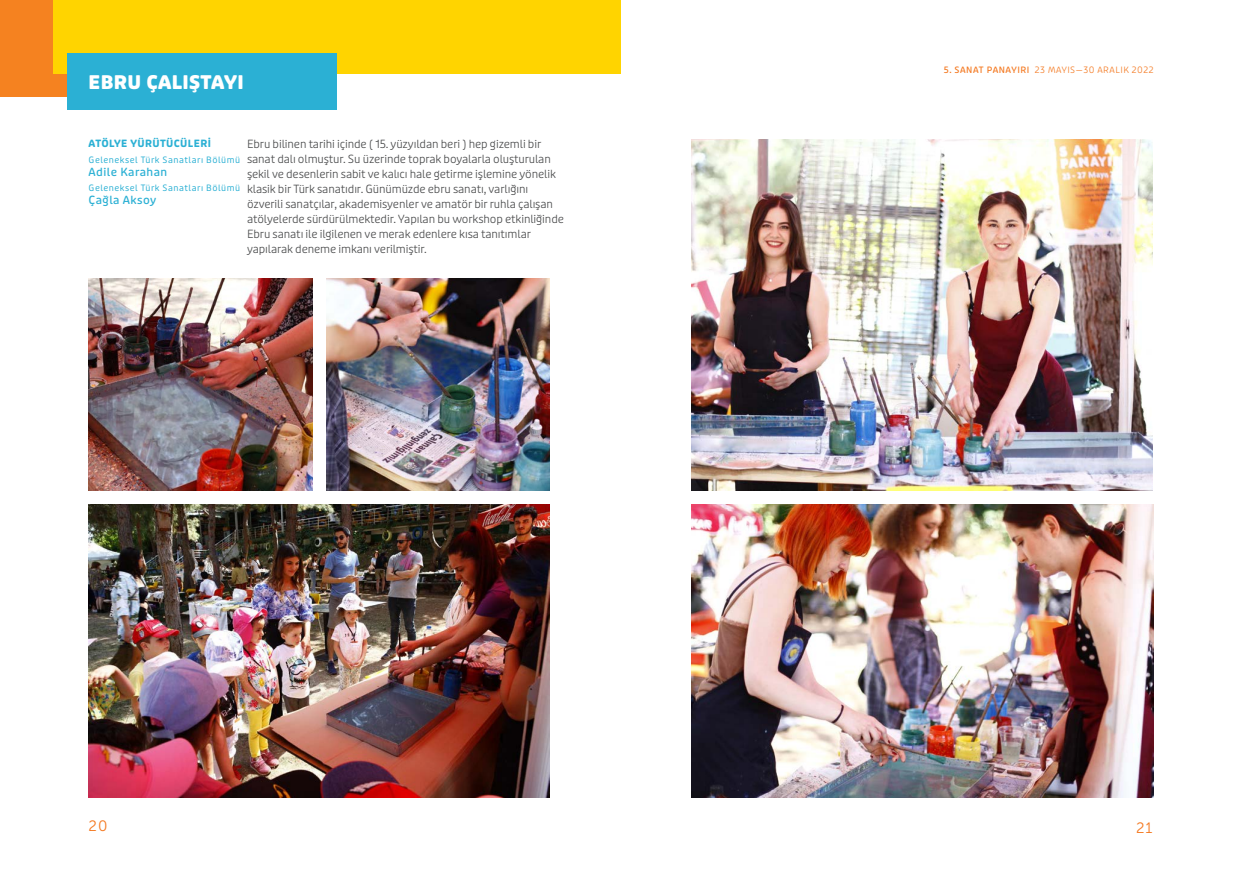
<style>
.page{position:relative;width:1241px;height:886px;background:#fff}
.page>*{position:absolute;margin:0;border:0;box-sizing:border-box;transform-origin:0 0}
.t1{font:700 expanded 18.75px "Puffin Display Soft";letter-spacing:.02em;color:#fff}
.t2{font:15px "Museo Sans 300";color:#f47921}
.t3{font:300 11.25px/15px "Puffin Display Soft";letter-spacing:-.01em;color:#494a4b}
.t4{font:11.25px "Puffin Display Soft Medm";letter-spacing:.04em;color:#2bb0d4}
.t5{font:700 10px "Puffin Display Soft";letter-spacing:.04em;color:#2bb0d4}
.t6{font:8.75px "Puffin Display Soft";letter-spacing:.06em;color:#2bb0d4}
.t7{font:300 8.75px "Puffin Display Soft";letter-spacing:.06em;color:#f47921}
.s1{font-family:"Puffin Display Soft Medm";font-weight:400}
</style>
<div class="page">
<div style="left:0;top:0;width:74px;height:96px;background:#f58220"></div>
<div style="left:53px;top:0;width:567px;height:74px;background:#ffd400"></div>
<div style="left:68px;top:53px;width:269px;height:56px;background:#2bb0d4"></div>
<img style="left:691px;top:139px;width:461px;height:351px">
<img style="left:326px;top:278px;width:223px;height:212px">
<img style="left:691px;top:504px;width:462px;height:293px">
<img style="left:89px;top:278px;width:223px;height:212px">
<img style="left:89px;top:504px;width:460px;height:293px">
<p class="t1" style="left:89px;top:70px;width:156px">EBRU ÇALIŞTAYI</p>
<p class="t5" style="left:89px;top:138px;width:124px">ATÖLYE YÜRÜTÜCÜLERİ</p>
<p class="t6" style="left:89px;top:154px;width:153px">Geleneksel Türk Sanatları Bölümü</p>
<p class="t6" style="left:89px;top:183px;width:153px">Geleneksel Türk Sanatları Bölümü</p>
<p class="t3" style="left:247px;top:137px;width:318px">Ebru bilinen tarihi içinde ( 15. yüzyıldan beri ) hep gizemli bir sanat dalı olmuştur. Su üzerinde toprak boyalarla oluşturulan şekil ve desenlerin sabit ve kalıcı hale getirme işlemine yönelik klasik bir Türk sanatıdır. Günümüzde ebru sanatı, varlığını özverili sanatçılar, akademisyenler ve amatör bir ruhla çalışan atölyelerde sürdürülmektedir. Yapılan bu workshop etkinliğinde Ebru sanatı ile ilgilenen ve merak edenlere kısa tanıtımlar yapılarak deneme imkanı verilmiştir.</p>
<p class="t4" style="left:89px;top:165px;width:80px">Adile Karahan</p>
<p class="t4" style="left:89px;top:193px;width:69px">Çağla Aksoy</p>
<h2 class="t2" style="left:89px;top:818px;width:20px">20</h2>
<p class="t7" style="left:943px;top:65px;width:211px"><span class="s1">5. SANAT PANAYIRI</span> 23 MAYIS—30 ARALIK 2022</p>
<h2 class="t2" style="left:1135px;top:820px;width:18px">21</h2>
</div>
